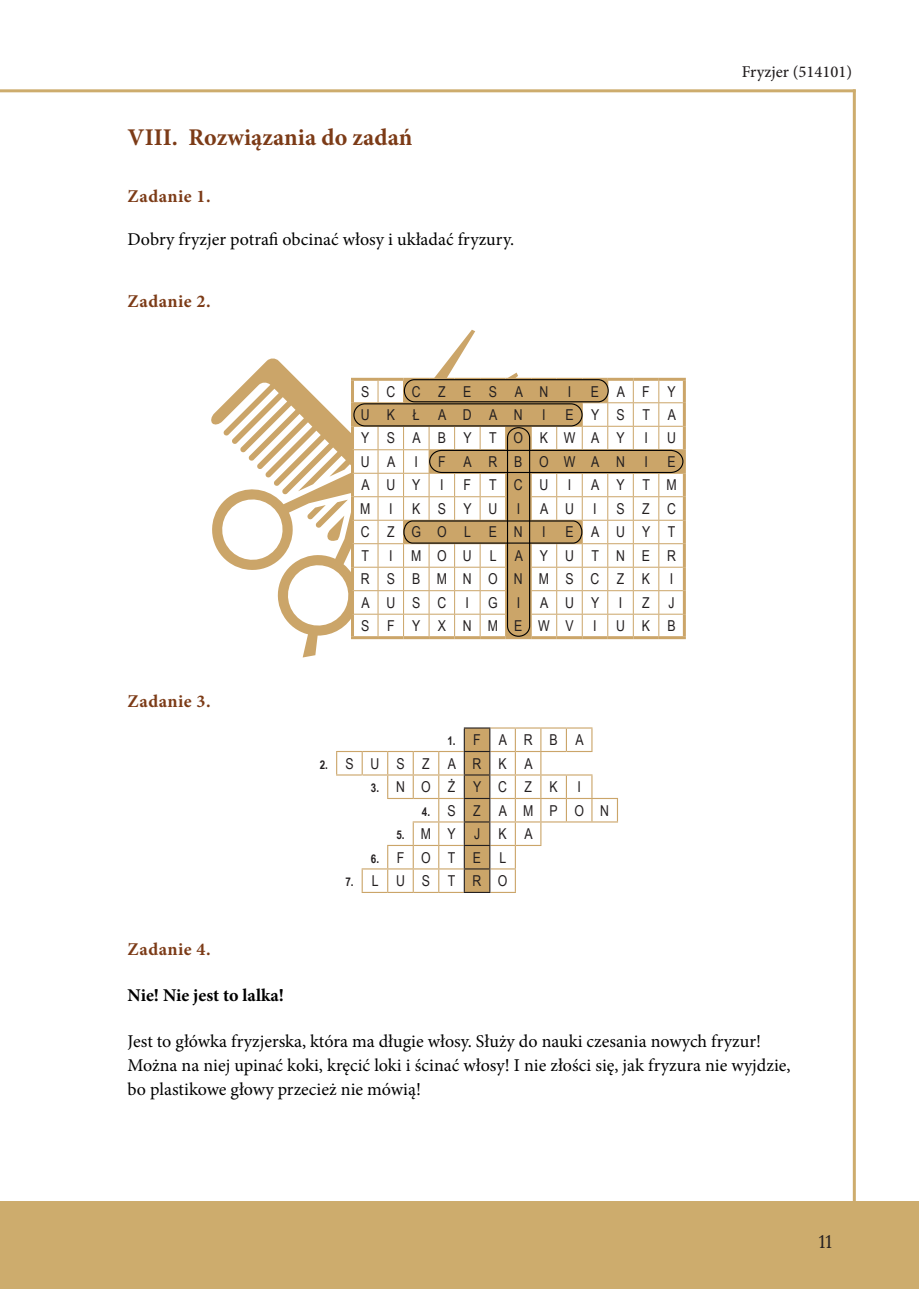
<style>
.page{position:relative;width:919px;height:1289px;background:#fff}
.page>*{position:absolute;margin:0;border:0;box-sizing:border-box;transform-origin:0 0}
.t1{font:700 24px "Minion Pro";color:#7c3b17}
.t2{font:18px/24px "Minion Pro";color:#000001}
.t3{font:700 18px "Minion Pro";letter-spacing:.025em;color:#7c3b17}
.t4{font:700 18px "Minion Pro";letter-spacing:.005em;color:#000001}
.t5{font:18px "Lora";color:#231f20}
.t6{font:500 16.5px "Minion Pro";color:#231f20}
.t7{font:15px/23.4px "Arial Narrow";letter-spacing:1.14em;color:#231f20}
.t8{font:15px "Arial Narrow";letter-spacing:1.11em;color:#231f20}
.t9{font:15px "Arial Narrow";letter-spacing:1.095em;color:#231f20}
.s1{font-weight:700;font-size:12px}
</style>
<div class="page">
<div style="left:0;top:1201px;width:918px;height:87px;background:#cdac6d"></div>
<hr style="left:852px;top:89px;width:3px;height:1114px;background:#cdac6d">
<hr style="left:0;top:89px;width:855px;height:3px;background:#cdac6d">
<svg style="left:302px;top:330px;width:173px;height:327px"></svg>
<hr style="left:658px;top:378px;width:27px;height:3px;background:#cba569">
<hr style="left:682px;top:381px;width:3px;height:22px;background:#cba569">
<hr style="left:682px;top:403px;width:3px;height:23px;background:#cba569">
<hr style="left:682px;top:426px;width:3px;height:24px;background:#cba569">
<hr style="left:682px;top:450px;width:3px;height:23px;background:#cba569">
<hr style="left:682px;top:473px;width:3px;height:23px;background:#cba569">
<hr style="left:682px;top:496px;width:3px;height:24px;background:#cba569">
<hr style="left:682px;top:520px;width:3px;height:23px;background:#cba569">
<hr style="left:682px;top:543px;width:3px;height:24px;background:#cba569">
<hr style="left:682px;top:567px;width:3px;height:23px;background:#cba569">
<hr style="left:682px;top:590px;width:3px;height:24px;background:#cba569">
<hr style="left:682px;top:614px;width:3px;height:22px;background:#cba569">
<hr style="left:658px;top:636px;width:27px;height:3px;background:#cba569">
<svg style="left:211px;top:357px;width:473px;height:283px"></svg>
<hr style="left:387px;top:891px;width:26px;height:2px;background:#cba569">
<hr style="left:413px;top:891px;width:26px;height:2px;background:#cba569">
<hr style="left:439px;top:891px;width:24px;height:2px;background:#cba569">
<hr style="left:490px;top:891px;width:26px;height:2px;background:#cba569">
<hr style="left:463px;top:891px;width:27px;height:2px;background:#231f20">
<svg style="left:336px;top:727px;width:282px;height:165px"></svg>
<hr style="left:361px;top:891px;width:26px;height:2px;background:#cba569">
<hr style="left:514px;top:869px;width:2px;height:22px;background:#cba569">
<h1 class="t1" style="left:128px;top:120px;width:286px">VIII. Rozwiązania do zadań</h1>
<p class="t3" style="left:128px;top:184px;width:84px">Zadanie 1.</p>
<p class="t2" style="left:128px;top:227px;width:388px">Dobry fryzjer potrafi obcinać włosy i układać fryzury.</p>
<p class="t3" style="left:128px;top:288px;width:84px">Zadanie 2.</p>
<p class="t3" style="left:128px;top:688px;width:84px">Zadanie 3.</p>
<p class="t7" style="left:361px;top:379px;width:189px">SCCZESAN</p>
<p class="t7" style="left:567px;top:379px;width:5px">I</p>
<p class="t7" style="left:591px;top:379px;width:86px">EAFY</p>
<p class="t7" style="left:361px;top:402px;width:163px">UKŁADAN</p>
<p class="t7" style="left:542px;top:402px;width:5px">I</p>
<p class="t7" style="left:361px;top:402px;width:316px;text-indent:204px">EYSTA<br>YSABYTOKWAY</p>
<p class="t7" style="left:644px;top:426px;width:5px">I</p>
<p class="t7" style="left:667px;top:426px;width:10px">U</p>
<p class="t7" style="left:361px;top:449px;width:36px">U A</p>
<p class="t7" style="left:414px;top:449px;width:5px">I</p>
<p class="t8" style="left:438px;top:450px;width:188px">FARBOWAN</p>
<p class="t7" style="left:644px;top:449px;width:5px">I</p>
<p class="t7" style="left:667px;top:449px;width:10px">E</p>
<p class="t7" style="left:361px;top:473px;width:60px">AUY</p>
<p class="t7" style="left:440px;top:473px;width:5px">I</p>
<p class="t7" style="left:463px;top:473px;width:86px">FTCU</p>
<p class="t7" style="left:567px;top:473px;width:5px">I</p>
<p class="t7" style="left:591px;top:473px;width:87px">AYTM</p>
<p class="t7" style="left:360px;top:496px;width:34px">M I</p>
<p class="t7" style="left:412px;top:496px;width:87px">KSYU</p>
<p class="t7" style="left:516px;top:496px;width:5px">I</p>
<p class="t7" style="left:540px;top:496px;width:35px">A U</p>
<p class="t7" style="left:593px;top:496px;width:5px">I</p>
<p class="t7" style="left:616px;top:496px;width:61px">SZC</p>
<p class="t7" style="left:361px;top:520px;width:163px">CZGOLEN</p>
<p class="t7" style="left:542px;top:520px;width:5px">I</p>
<p class="t7" style="left:565px;top:520px;width:112px">EAUYT</p>
<p class="t7" style="left:361px;top:543px;width:9px">T</p>
<p class="t7" style="left:361px;top:543px;width:317px;text-indent:28px">IMOULAYUTNER<br>RSBMNONMSCZK</p>
<p class="t7" style="left:669px;top:567px;width:5px">I</p>
<p class="t7" style="left:361px;top:590px;width:86px">AUSC</p>
<p class="t7" style="left:465px;top:590px;width:5px">I</p>
<p class="t7" style="left:488px;top:590px;width:11px">G</p>
<p class="t7" style="left:516px;top:590px;width:5px">I</p>
<p class="t7" style="left:540px;top:590px;width:60px">AUY</p>
<p class="t7" style="left:618px;top:590px;width:5px">I</p>
<p class="t7" style="left:642px;top:590px;width:34px">Z J</p>
<p class="t8" style="left:361px;top:615px;width:214px">SFYXNMEWV</p>
<p class="t7" style="left:593px;top:614px;width:5px">I</p>
<p class="t7" style="left:616px;top:614px;width:61px">UKB</p>
<p class="t7" style="left:447px;top:727px;width:138px"><span class="s1">1.</span> FARBA</p>
<p class="t7" style="left:320px;top:751px;width:214px"><span class="s1">2.</span> SUSZARKA</p>
<p class="t7" style="left:371px;top:774px;width:188px"><span class="s1">3.</span> NOŻYCZK</p>
<p class="t7" style="left:577px;top:774px;width:5px">I</p>
<p class="t9" style="left:422px;top:799px;width:189px"><span class="s1">4.</span> SZAMPON</p>
<p class="t7" style="left:396px;top:821px;width:138px"><span class="s1">5.</span> MYJKA</p>
<p class="t7" style="left:371px;top:845px;width:137px"><span class="s1">6.</span> FOTEL</p>
<p class="t7" style="left:345px;top:868px;width:163px"><span class="s1">7.</span> LUSTRO</p>
<p class="t6" style="left:741px;top:61px;width:112px">Fryzjer (514101)</p>
<p class="t3" style="left:128px;top:936px;width:84px">Zadanie 4.</p>
<p class="t4" style="left:128px;top:982px;width:158px">Nie! Nie jest to lalka!</p>
<p class="t2" style="left:128px;top:1028px;width:664px">Jest to główka fryzjerska, która ma długie włosy. Służy do nauki czesania nowych fryzur!<br>Można na niej upinać koki, kręcić loki i ścinać włosy! I nie złości się, jak fryzura nie wyjdzie, bo plastikowe głowy przecież nie mówią!</p>
<p class="t5" style="left:818px;top:1227px;width:15px">11</p>
</div>
